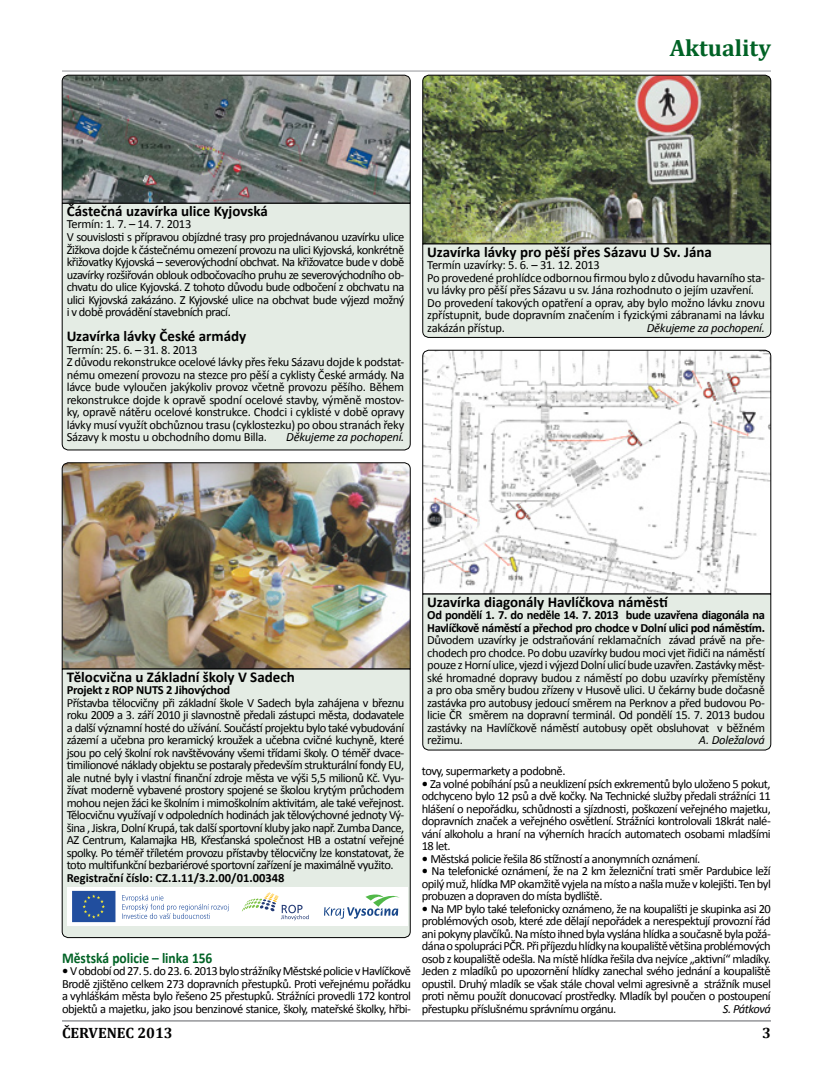
<style>
.page{position:relative;width:833px;height:1081px;background:#fff}
.page>*{position:absolute;margin:0;border:0;box-sizing:border-box;transform-origin:0 0}
.t1{font:700 23.75px "Cambria";color:#006225}
.t2{font:700 15px "Calibri";color:#000}
.t3{font:700 15px "Calibri";color:#006225;scale:.9 1}
.t4{font:700 15px "Cambria";color:#000}
.t5{font:12.5px/12.5px "Calibri";letter-spacing:-.04em;color:#000;text-align:justify}
.t6{font:12.5px/12.5px "Calibri";letter-spacing:-.02em;color:#000}
.t7{font:700 12.5px/12.5px "Calibri";letter-spacing:-.03em;color:#000}
.t8{font:italic 12.5px "Calibri";letter-spacing:-.02em;color:#000}
.t9{font:700 12.5px "Calibri";color:#000}
.t10{font:italic 12.5px "Calibri";letter-spacing:-.045em;color:#000}
.s1{font-weight:700}
</style>
<div class="page">
<hr style="left:62px;top:71px;width:709px;height:1px;background:#939598">
<hr style="left:62px;top:1020px;width:709px;height:1px;background:#939598">
<svg style="left:62px;top:75px;width:348px;height:128px;background:#757c7b"></svg>
<div style="left:62px;top:203px;width:348px;height:247px;background:#e4ece4"></div>
<img style="left:422px;top:75px;width:349px;height:169px">
<div style="left:422px;top:244px;width:349px;height:94px;background:#e4ece4"></div>
<svg style="left:422px;top:350px;width:349px;height:244px"></svg>
<div style="left:422px;top:594px;width:349px;height:156px;background:#e4ece4"></div>
<img style="left:62px;top:463px;width:348px;height:206px">
<div style="left:62px;top:669px;width:348px;height:269px;background:#e4ece4"></div>
<div style="left:67px;top:887px;width:340px;height:39px;background:#fff"></div>
<div style="left:72px;top:891px;width:43px;height:31px;background:#214e9e"></div>
<svg style="left:82px;top:894px;width:23px;height:24px"></svg>
<svg style="left:122px;top:894px;width:106px;height:25px"></svg>
<svg style="left:242px;top:892px;width:67px;height:29px"></svg>
<svg style="left:324px;top:894px;width:76px;height:24px"></svg>
<h1 class="t1" style="left:669px;top:33px;width:103px">Aktuality</h1>
<p class="t2" style="left:67px;top:202px;width:203px">Částečná uzavírka ulice Kyjovská</p>
<p class="t5" style="left:67px;top:217px;width:339px;text-align:left">Termín: 1. 7. – 14. 7. 2013<br>V souvislosti s přípravou objízdné trasy pro projednávanou uzavírku ulice Žižkova dojde k částečnému omezení provozu na ulici Kyjovská, konkrétně křižovatky Kyjovská – severovýchodní obchvat. Na křižovatce bude v době uzavírky rozšiřován oblouk odbočovacího pruhu ze severovýchodního ob&shy;chvatu do ulice Kyjovská. Z tohoto důvodu bude odbočení z obchvatu na ulici Kyjovská zakázáno. Z Kyjovské ulice na obchvat bude výjezd možný i v době provádění stavebních prací.</p>
<p class="t2" style="left:67px;top:327px;width:181px">Uzavírka lávky České armády</p>
<p class="t6" style="left:67px;top:342px;width:339px">Termín: 25. 6. – 31. 8. 2013<br>Z důvodu rekonstrukce ocelové lávky přes řeku Sázavu dojde k podstat&shy;nému omezení provozu na stezce pro pěší a cyklisty České armády. Na lávce bude vyloučen jakýkoliv provoz včetně provozu pěšího. Během rekonstrukce dojde k opravě spodní ocelové stavby, výměně mostov&shy;ky, opravě nátěru ocelové konstrukce. Chodci i cyklisté v době opravy lávky musí využít obchůznou trasu (cyklostezku) po obou stranách řeky Sázavy k mostu u obchodního domu Billa.</p>
<p class="t8" style="left:286px;top:429px;width:120px">Děkujeme za pochopení.</p>
<p class="t2" style="left:427px;top:242px;width:286px">Uzavírka lávky pro pěší přes Sázavu U Sv. Jána</p>
<p class="t6" style="left:427px;top:258px;width:339px">Termín uzavírky: 5. 6. – 31. 12. 2013<br>Po provedené prohlídce odbornou firmou bylo z důvodu havarního sta&shy;vu lávky pro pěší přes Sázavu u sv. Jána rozhodnuto o jejím uzavření.<br>Do provedení takových opatření a oprav, aby bylo možno lávku znovu zpřístupnit, bude dopravním značením i fyzickými zábranami na lávku zakázán přístup.</p>
<p class="t8" style="left:647px;top:320px;width:120px">Děkujeme za pochopení.</p>
<p class="t2" style="left:67px;top:667px;width:229px">Tělocvična u Základní školy V Sadech</p>
<p class="t7" style="left:67px;top:683px;width:165px">Projekt z ROP NUTS 2 Jihovýchod</p>
<p class="t5" style="left:67px;top:696px;width:339px">Přístavba tělocvičny při základní škole V Sadech byla zahájena v březnu roku 2009 a 3. září 2010 ji slavnostně předali zástupci města, dodavatele a další významní hosté do užívání. Součástí projektu bylo také vybudování zázemí a učebna pro keramický kroužek a učebna cvičné kuchyně, které jsou po celý školní rok navštěvovány všemi třídami školy. O téměř dvace&shy;timilionové náklady objektu se postaraly především strukturální fondy EU, ale nutné byly i vlastní finanční zdroje města ve výši 5,5 milionů Kč. Vyu&shy;žívat moderně vybavené prostory spojené se školou krytým průchodem mohou nejen žáci ke školním i mimoškolním aktivitám, ale také veřejnost.<br>Tělocvičnu využívají v odpoledních hodinách jak tělovýchovné jednoty Vý&shy;šina , Jiskra, Dolní Krupá, tak další sportovní kluby jako např. Zumba Dance, AZ Centrum, Kalamajka HB, Křesťanská společnost HB a ostatní veřejné spolky. Po téměř tříletém provozu přístavby tělocvičny lze konstatovat, že toto multifunkční bezbariérové sportovní zařízení je maximálně využito.</p>
<p class="t9" style="left:67px;top:870px;width:219px">Registrační číslo: CZ.1.11/3.2.00/01.00348</p>
<p class="t3" style="left:62px;top:948px;width:168px">Městská policie – linka 156</p>
<p class="t5" style="left:62px;top:964px;width:350px"><span class="s1">•</span> V období od 27.5. do 23.6.2013 bylo strážníky Městské policie v Havlíčkově Brodě zjištěno celkem 273 dopravních přestupků. Proti veřejnému pořádku a vyhláškám města bylo řešeno 25 přestupků. Strážníci provedli 172 kontrol objektů a majetku, jako jsou benzinové stanice, školy, mateřské školky, hřbi-</p>
<p class="t2" style="left:427px;top:592px;width:242px">Uzavírka diagonály Havlíčkova náměstí</p>
<p class="t7" style="left:427px;top:608px;width:339px">Od pondělí 1. 7. do neděle 14. 7. 2013 bude uzavřena diagonála na<br>Havlíčkově náměstí a přechod pro chodce v Dolní ulici pod náměstím.</p>
<p class="t5" style="left:427px;top:633px;width:339px">Důvodem uzavírky je odstraňování reklamačních závad právě na pře&shy;chodech pro chodce. Po dobu uzavírky budou moci vjet řidiči na náměstí pouze zHorní ulice, vjezd i výjezd Dolní ulicí bude uzavřen. Zastávky měst&shy;ské hromadné dopravy budou z náměstí po dobu uzavírky přemístěny a pro oba směry budou zřízeny v Husově ulici. U čekárny bude dočasně zastávka pro autobusy jedoucí směrem na Perknov a před budovou Po&shy;licie ČR směrem na dopravní terminál. Od pondělí 15. 7. 2013 budou zastávky na Havlíčkově náměstí autobusy opět obsluhovat v běžném režimu.</p>
<p class="t8" style="left:699px;top:732px;width:68px">A. Doležalová</p>
<p class="t5" style="left:422px;top:764px;width:145px">tovy, supermarkety a podobně.</p>
<p class="t5" style="left:422px;top:776px;width:350px"><span class="s1">•</span> Za volné pobíhání psů a neuklizení psích exkrementů bylo uloženo 5 pokut, odchyceno bylo 12 psů a dvě kočky. Na Technické služby předali strážníci 11 hlášení o nepořádku, schůdnosti a sjízdnosti, poškození veřejného majetku, dopravních značek a veřejného osvětlení. Strážníci kontrolovali 18krát nalé&shy;vání alkoholu a hraní na výherních hracích automatech osobami mladšími 18 let.</p>
<p class="t5" style="left:422px;top:851px;width:280px"><span class="s1">•</span> Městská policie řešila 86 stížností a anonymních oznámení.</p>
<p class="t5" style="left:422px;top:864px;width:350px"><span class="s1">•</span> Na telefonické oznámení, že na 2 km železniční trati směr Pardubice leží opilý muž, hlídka MP okamžitě vyjela na místo a našla muže v kolejišti. Ten byl probuzen a dopraven do místa bydliště.</p>
<p class="t5" style="left:422px;top:901px;width:351px"><span class="s1">•</span> Na MP bylo také telefonicky oznámeno, že na koupališti je skupinka asi 20 problémových osob, které zde dělají nepořádek a nerespektují provozní řád ani pokyny plavčíků. Na místo ihned byla vyslána hlídka a současně byla požá&shy;dána o spolupráci PČR. Při příjezdu hlídky na koupaliště většina problémových osob z koupaliště odešla. Na místě hlídka řešila dva nejvíce „aktivní“ mladíky.<br>Jeden z mladíků po upozornění hlídky zanechal svého jednání a koupaliště opustil. Druhý mladík se však stále choval velmi agresivně a strážník musel proti němu použít donucovací prostředky. Mladík byl poučen o postoupení přestupku příslušnému správnímu orgánu.</p>
<p class="t10" style="left:722px;top:1000px;width:50px">S. Pátková</p>
<p class="t4" style="left:62px;top:1024px;width:112px">ČERVENEC 2013</p>
<p class="t4" style="left:762px;top:1024px;width:10px">3</p>
</div>
